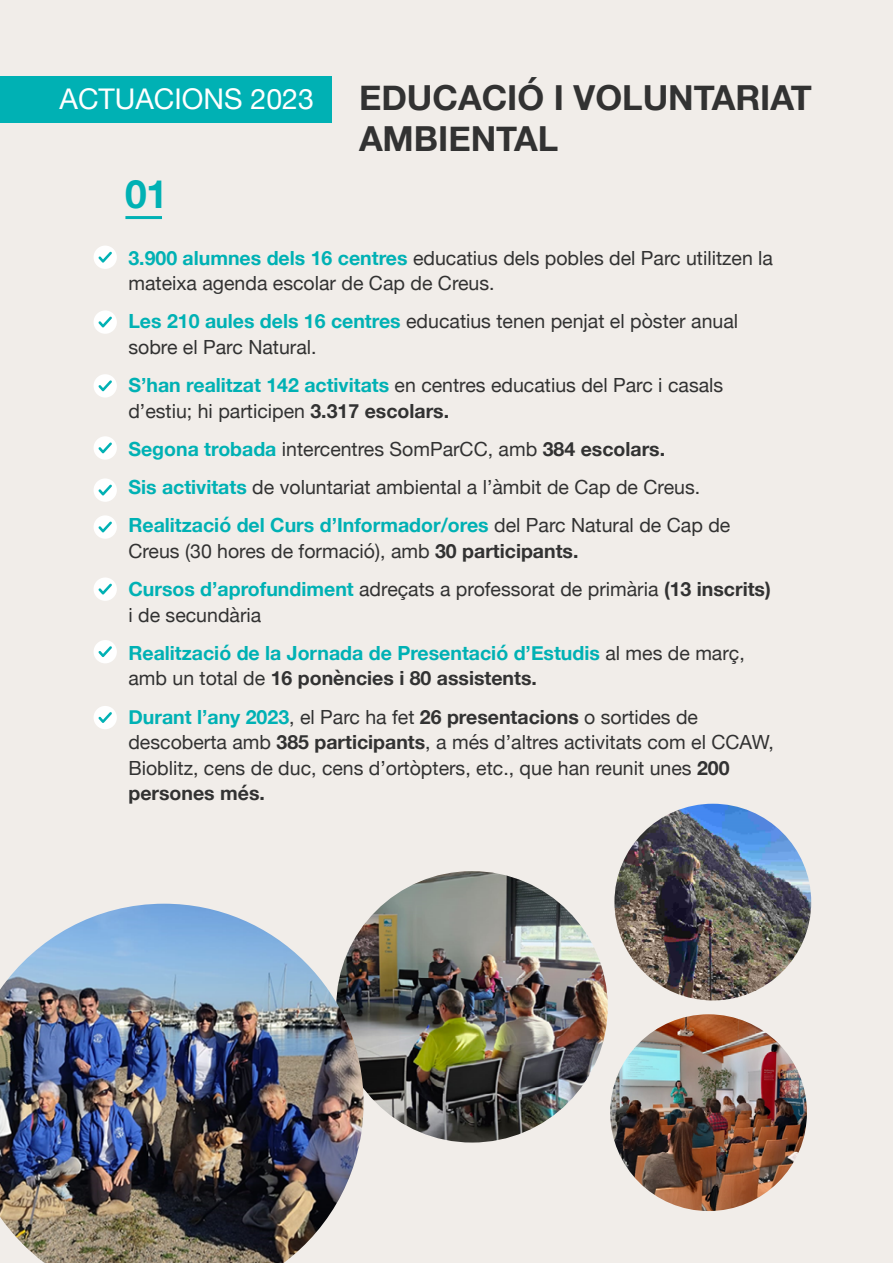
<style>
.page{position:relative;width:893px;height:1263px;background:#f1ede9}
.page>*{position:absolute;margin:0;border:0;box-sizing:border-box;transform-origin:0 0}
.t1{font:700 39px "Helvetica Neue";color:#00b1b4}
.t2{font:700 34.5px "Helvetica Neue";color:#323232}
.t3{font:28.5px "Helvetica Neue";color:#fff}
.t4{font:19.5px/25.5px "Helvetica Neue";color:#323232}
.t5{font:700 19.5px/25.5px "Helvetica Neue";color:#00b1b4}
.s1{font-weight:700;color:#00b1b4}
.s2{font-weight:700}
.s3{font-weight:400;color:#323232}
.s4{color:#323232}
</style>
<div class="page">
<div style="left:0;top:77px;width:332px;height:46px;background:#00b1b4"></div>
<hr style="left:125px;top:216px;width:37px;height:3px;background:#00b1b4">
<div style="left:94px;top:246px;width:23px;height:23px;background:#fff;border-radius:50%"></div>
<svg style="left:98px;top:252px;width:14px;height:11px"></svg>
<div style="left:94px;top:310px;width:23px;height:24px;background:#fff;border-radius:50%"></div>
<svg style="left:98px;top:316px;width:14px;height:12px"></svg>
<div style="left:94px;top:374px;width:23px;height:24px;background:#fff;border-radius:50%"></div>
<svg style="left:98px;top:380px;width:14px;height:11px"></svg>
<div style="left:94px;top:436px;width:23px;height:24px;background:#fff;border-radius:50%"></div>
<svg style="left:98px;top:442px;width:14px;height:11px"></svg>
<div style="left:94px;top:478px;width:23px;height:24px;background:#fff;border-radius:50%"></div>
<svg style="left:98px;top:484px;width:14px;height:12px"></svg>
<div style="left:94px;top:515px;width:23px;height:24px;background:#fff;border-radius:50%"></div>
<svg style="left:98px;top:521px;width:14px;height:12px"></svg>
<div style="left:94px;top:577px;width:23px;height:24px;background:#fff;border-radius:50%"></div>
<svg style="left:98px;top:583px;width:14px;height:12px"></svg>
<div style="left:94px;top:640px;width:23px;height:23px;background:#fff;border-radius:50%"></div>
<svg style="left:98px;top:646px;width:14px;height:11px"></svg>
<div style="left:94px;top:706px;width:23px;height:23px;background:#fff;border-radius:50%"></div>
<svg style="left:98px;top:712px;width:14px;height:11px"></svg>
<img style="left:336px;top:871px;width:272px;height:271px;border-radius:136px">
<img style="left:614px;top:804px;width:197px;height:196px;border-radius:98px">
<img style="left:610px;top:1014px;width:197px;height:197px;border-radius:98px">
<img style="left:0;top:904px;width:364px;height:359px">
<h2 class="t3" style="left:60px;top:79px;width:256px">ACTUACIONS 2023</h2>
<p class="t1" style="left:125px;top:164px;width:44px">01</p>
<h3 class="t2" style="left:359px;top:70px;width:454px">EDUCACIÓ I VOLUNTARIAT</h3>
<h3 class="t2" style="left:359px;top:112px;width:201px">AMBIENTAL</h3>
<p class="t4" style="left:128px;top:246px;width:646px"><span class="s1">3.900 alumnes dels 16 centres</span> educatius dels pobles del Parc utilitzen la mateixa agenda escolar de Cap de Creus.</p>
<p class="t4" style="left:128px;top:310px;width:611px"><span class="s1">Les 210 aules dels 16 centres</span> educatius tenen penjat el pòster anual sobre el Parc Natural.</p>
<p class="t4" style="left:128px;top:374px;width:596px"><span class="s1">S’han realitzat 142 activitats</span> en centres educatius del Parc i casals d’estiu; hi participen <span class="s2">3.317 escolars.</span></p>
<p class="t4" style="left:128px;top:437px;width:538px"><span class="s1">Segona trobada</span> intercentres SomParCC, amb <span class="s2">384 escolars.</span></p>
<p class="t4" style="left:128px;top:476px;width:573px"><span class="s1">Sis activitats</span> de voluntariat ambiental a l’àmbit de Cap de Creus.</p>
<p class="t4" style="left:128px;top:514px;width:603px"><span class="s1">Realització del Curs d’Informador/ores</span> del Parc Natural de Cap de<br>Creus (30 hores de formació), amb <span class="s2">30 participants.</span></p>
<p class="t4" style="left:128px;top:578px;width:644px"><span class="s1">Cursos d’aprofundiment</span> adreçats a professorat de primària <span class="s2">(13 inscrits) </span>i de secundària</p>
<p class="t5" style="left:128px;top:641px;width:618px">Realització de la Jornada de Presentació d’Estudis <span class="s3">al mes de març, amb un total de</span> <span class="s4">16 ponències i 80 assistents.</span></p>
<p class="t4" style="left:128px;top:705px;width:647px"><span class="s1">Durant l’any 2023</span>, el Parc ha fet <span class="s2">26 presentacions</span> o sortides de descoberta amb <span class="s2">385 participants</span>, a més d’altres activitats com el CCAW, Bioblitz, cens de duc, cens d’ortòpters, etc., que han reunit unes <span class="s2">200 persones més.</span></p>
</div>
